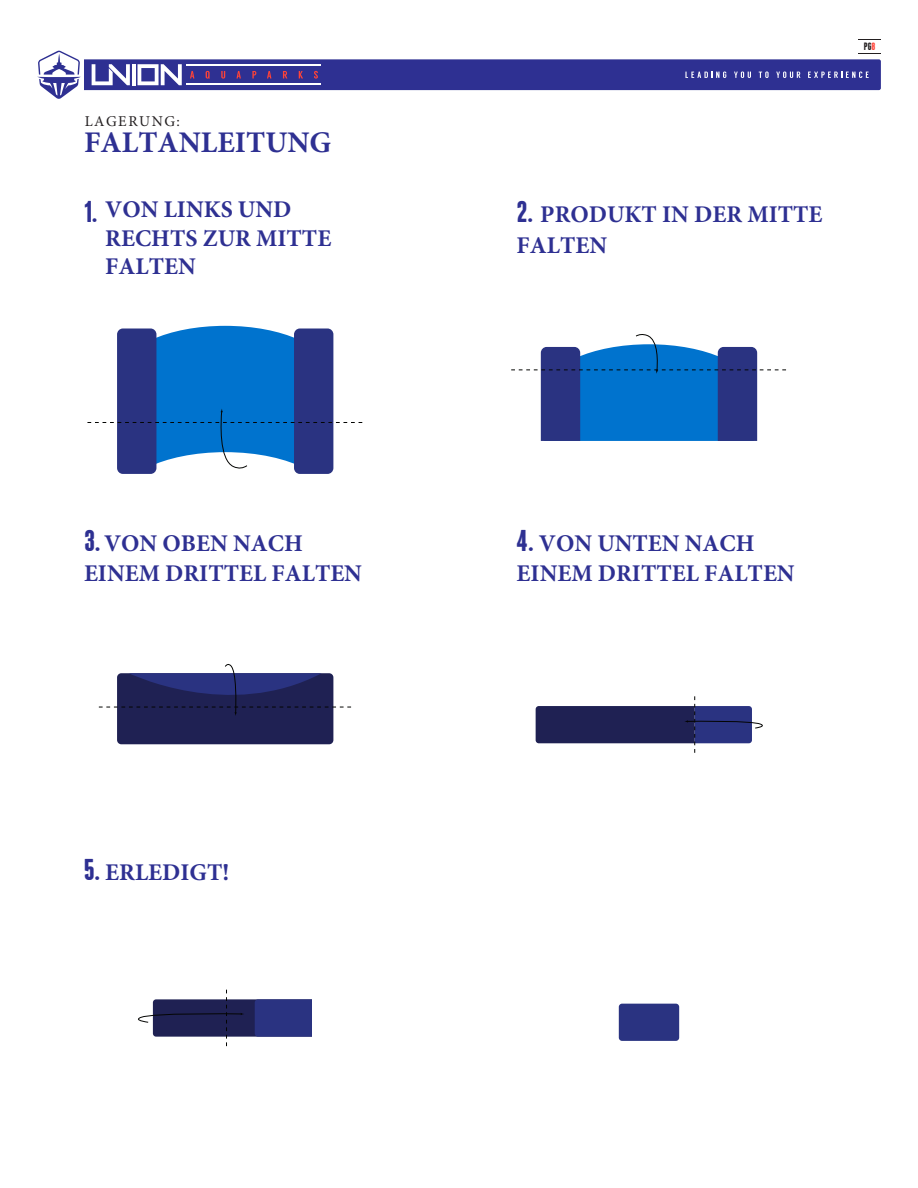
<style>
.page{position:relative;width:918px;height:1188px;background:#fff}
.page>*{position:absolute;margin:0;border:0;box-sizing:border-box;transform-origin:0 0}
.t1{font:700 30px "Minion Pro";color:#2e3092}
.t2{font:700 30px "Franchise";color:#2e3092}
.t3{font:700 24px/28.8px "Minion Pro";color:#2e3092}
.t4{font:15px "Minion Pro";letter-spacing:.1em;color:#231f20}
.t5{font:700 10.65px "Franchise";color:#231f20}
.s1{font-family:"Franchise";font-size:30px}
.s2{color:#ff4338}
</style>
<div class="page">
<svg style="left:37px;top:51px;width:844px;height:48px"></svg>
<svg style="left:858px;top:39px;width:23px;height:1px"></svg>
<svg style="left:87px;top:326px;width:276px;height:147px"></svg>
<svg style="left:511px;top:334px;width:275px;height:107px"></svg>
<div style="left:117px;top:673px;width:216px;height:71px;background:#1f2153;border-radius:4px"></div>
<svg style="left:99px;top:664px;width:253px;height:58px"></svg>
<svg style="left:536px;top:696px;width:227px;height:57px"></svg>
<svg style="left:138px;top:990px;width:174px;height:56px"></svg>
<div style="left:619px;top:1004px;width:60px;height:37px;background:#2a3381;border-radius:3px"></div>
<p class="t4" style="left:85px;top:111px;width:97px">LAGERUNG:</p>
<p class="t1" style="left:84px;top:121px;width:249px">FALTANLEITUNG</p>
<p class="t3" style="left:105px;top:194px;width:227px">VON LINKS UND<br>RECHTS ZUR MITTE<br>FALTEN</p>
<p class="t2" style="left:84px;top:197px;width:15px">1.</p>
<p class="t3" style="left:517px;top:198px;width:307px;line-height:30.9px"><span class="s1">2.</span> PRODUKT IN DER MITTE<br>FALTEN</p>
<p class="t5" style="left:864px;top:41px;width:13px">PG<span class="s2">8</span></p>
<p class="t3" style="left:84px;top:528px;width:280px;line-height:30px"><span class="s1">3.</span> VON OBEN NACH<br>EINEM DRITTEL FALTEN</p>
<p class="t3" style="left:517px;top:528px;width:280px;line-height:30px"><span class="s1">4.</span> VON UNTEN NACH<br>EINEM DRITTEL FALTEN</p>
<p class="t3" style="left:84px;top:857px;width:147px"><span class="s1">5.</span> ERLEDIGT!</p>
</div>
